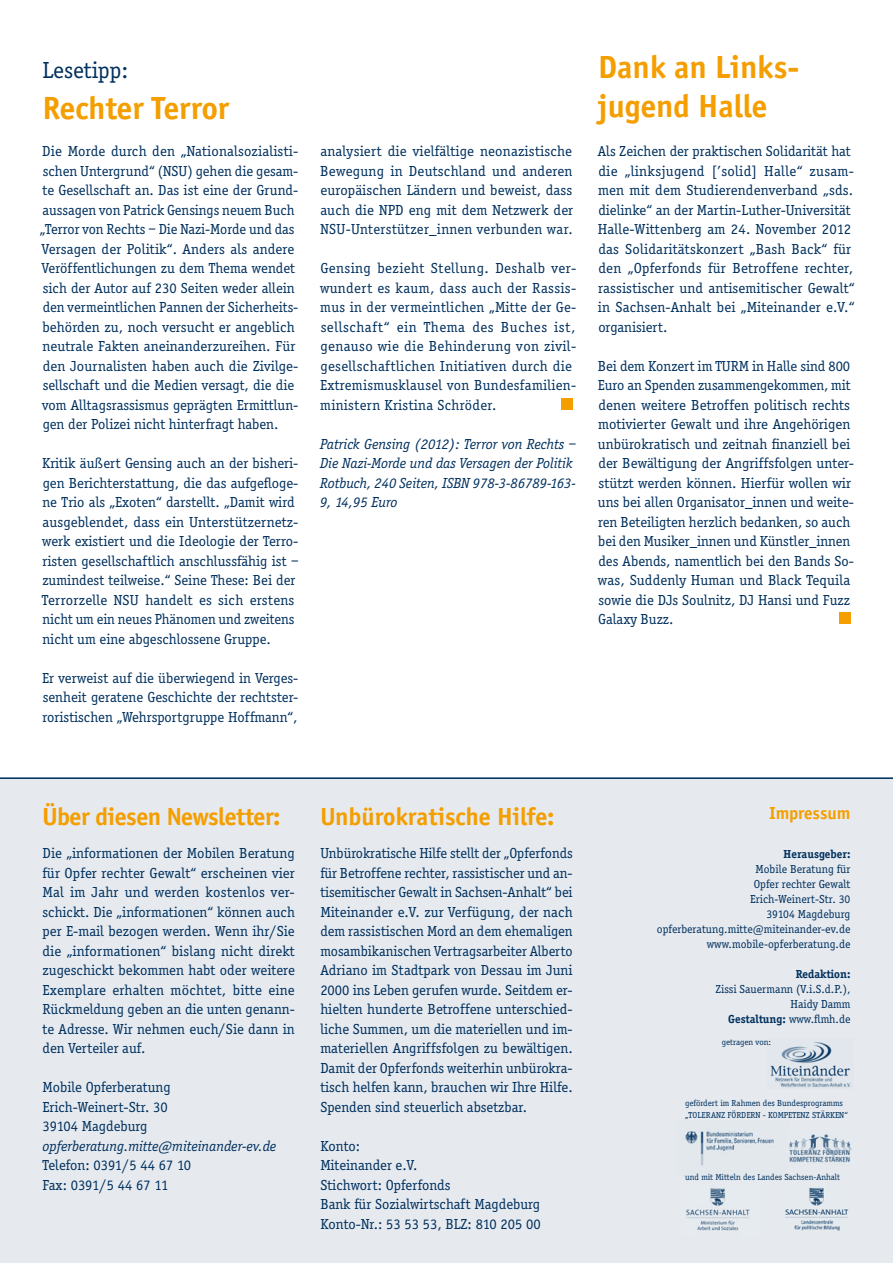
<style>
.page{position:relative;width:893px;height:1263px;background:#fff}
.page>*{position:absolute;margin:0;border:0;box-sizing:border-box;transform-origin:0 0}
.t1{font:700 33px/39px "Officina Sans";color:#f49e00}
.t2{font:700 25.5px "Officina Sans";letter-spacing:-.01em;color:#f49e00}
.t3{font:24px "Officina Serif";color:#00305e}
.t4{font:700 18px "Officina Sans";color:#f49e00}
.t5{font:15px/19.5px "Officina Serif";color:#00305e}
.t6{font:15px/19.5px "Officina Serif";letter-spacing:.025em;color:#00305e}
.t7{font:italic 15px/19.5px "Officina Serif";color:#00305e}
.t8{font:12px/15px "Officina Serif";color:#00305e;text-align:right}
.t9{font:700 12px "Officina Serif";color:#00305e}
.t10{font:9px/12px "Officina Serif";color:#00305e}
.s1{font-weight:700}
</style>
<div class="page">
<div style="left:0;top:777px;width:893px;height:486px;background:#e6eaef"></div>
<hr style="left:0;top:777px;width:893px;height:2px;background:#00305e">
<img style="left:770px;top:1041px;width:81px;height:47px">
<img style="left:684px;top:1131px;width:90px;height:35px">
<img style="left:789px;top:1134px;width:63px;height:29px">
<img style="left:785px;top:1188px;width:64px;height:43px">
<img style="left:686px;top:1188px;width:64px;height:43px">
<div style="left:561px;top:398px;width:12px;height:11px;background:#f49e00"></div>
<div style="left:838px;top:612px;width:12px;height:12px;background:#f49e00"></div>
<h3 class="t3" style="left:43px;top:57px;width:87px">Lesetipp:</h3>
<h1 class="t1" style="left:43px;top:88px;width:188px">Rechter Terror</h1>
<p class="t5" style="left:40px;top:141px;width:260px">Die Morde durch den „Nationalsozialisti&shy;schen Untergrund“ (NSU) gehen die gesam&shy;te Gesellschaft an. Das ist eine der Grund&shy;aussagen von Patrick Gensings neuem Buch „Terror von Rechts – Die Nazi-Morde und das Versagen der Politik“. Anders als andere Veröffentlichungen zu dem Thema wendet sich der Autor auf 230 Seiten weder allein den vermeintlichen Pannen der Sicherheits&shy;behörden zu, noch versucht er angeblich neutrale Fakten aneinanderzureihen. Für den Journalisten haben auch die Zivilge&shy;sellschaft und die Medien versagt, die die vom Alltagsrassismus geprägten Ermittlun&shy;gen der Polizei nicht hinterfragt haben.</p>
<p class="t5" style="left:42px;top:453px;width:258px">Kritik äußert Gensing auch an der bisheri&shy;gen Berichterstattung, die das aufgefloge&shy;ne Trio als „Exoten“ darstellt. „Damit wird ausgeblendet, dass ein Unterstützernetz&shy;werk existiert und die Ideologie der Terro&shy;risten gesellschaftlich anschlussfähig ist – zumindest teilweise.“ Seine These: Bei der Terrorzelle NSU handelt es sich erstens nicht um ein neues Phänomen und zweitens nicht um eine abgeschlossene Gruppe.</p>
<p class="t5" style="left:42px;top:668px;width:258px;text-align:justify">Er verweist auf die überwiegend in Verges&shy;senheit geratene Geschichte der rechtster&shy;roristischen „Wehrsportgruppe Hoffmann“,</p>
<p class="t5" style="left:320px;top:141px;width:255px;text-align:justify">analysiert die vielfältige neonazistische Bewegung in Deutschland und anderen europäischen Ländern und beweist, dass auch die NPD eng mit dem Netzwerk der NSU-Unterstützer_innen verbunden war.</p>
<p class="t6" style="left:320px;top:258px;width:258px">Gensing bezieht Stellung. Deshalb ver&shy;wundert es kaum, dass auch der Rassis&shy;mus in der vermeintlichen „Mitte der Ge&shy;sellschaft“ ein Thema des Buches ist, genauso wie die Behinderung von zivil&shy;gesellschaftlichen Initiativen durch die Extremismusklausel von Bundesfamilien&shy;ministern Kristina Schröder.</p>
<p class="t7" style="left:320px;top:434px;width:258px">Patrick Gensing (2012): Terror von Rechts – Die Nazi-Morde und das Versagen der Politik Rotbuch, 240 Seiten, ISBN 978-3-86789-163- 9, 14,95 Euro</p>
<h1 class="t1" style="left:598px;top:47px;width:200px">Dank an Links&shy;jugend Halle</h1>
<p class="t5" style="left:598px;top:141px;width:258px">Als Zeichen der praktischen Solidarität hat die „linksjugend [’solid] Halle“ zusam&shy;men mit dem Studierendenverband „sds. dielinke“ an der Martin-Luther-Universität Halle-Wittenberg am 24. November 2012 das Solidaritätskonzert „Bash Back“ für den „Opferfonds für Betroffene rechter, rassistischer und antisemitischer Gewalt“ in Sachsen-Anhalt bei „Miteinander e.V.“ organisiert.</p>
<p class="t5" style="left:598px;top:356px;width:258px">Bei dem Konzert im TURM in Halle sind 800<br>Euro an Spenden zusammengekommen, mit denen weitere Betroffen politisch rechts motivierter Gewalt und ihre Angehörigen unbürokratisch und zeitnah finanziell bei der Bewältigung der Angriffsfolgen unter&shy;stützt werden können. Hierfür wollen wir uns bei allen Organisator_innen und weite&shy;ren Beteiligten herzlich bedanken, so auch bei den Musiker_innen und Künstler_innen des Abends, namentlich bei den Bands So&shy;was, Suddenly Human und Black Tequila sowie die DJs Soulnitz, DJ Hansi und Fuzz Galaxy Buzz.</p>
<h2 class="t2" style="left:43px;top:801px;width:240px">Über diesen Newsletter:</h2>
<p class="t5" style="left:43px;top:843px;width:254px;text-align:justify">Die „informationen der Mobilen Beratung für Opfer rechter Gewalt“ erscheinen vier Mal im Jahr und werden kostenlos ver&shy;schickt. Die „informationen“ können auch per E-mail bezogen werden. Wenn ihr/Sie die „informationen“ bislang nicht direkt zugeschickt bekommen habt oder weitere Exemplare erhalten möchtet, bitte eine Rückmeldung geben an die unten genann&shy;te Adresse. Wir nehmen euch/Sie dann in den Verteiler auf.</p>
<p class="t5" style="left:43px;top:1077px;width:130px">Mobile Opferberatung<br>Erich-Weinert-Str. 30<br>39104 Magdeburg</p>
<p class="t7" style="left:43px;top:1136px;width:235px">opferberatung.mitte@miteinander-ev.de</p>
<p class="t5" style="left:43px;top:1155px;width:150px">Telefon: 0391/5 44 67 10<br>Fax: 0391/5 44 67 11</p>
<h2 class="t2" style="left:320px;top:801px;width:236px">Unbürokratische Hilfe:</h2>
<p class="t5" style="left:320px;top:843px;width:254px;text-align:justify">Unbürokratische Hilfe stellt der „Opferfonds für Betroffene rechter, rassistischer und an&shy;tisemitischer Gewalt in Sachsen-Anhalt“ bei Miteinander e.V. zur Verfügung, der nach dem rassistischen Mord an dem ehemaligen mosambikanischen Vertragsarbeiter Alberto Adriano im Stadtpark von Dessau im Juni 2000 ins Leben gerufen wurde. Seitdem er&shy;hielten hunderte Betroffene unterschied&shy;liche Summen, um die materiellen und im&shy;materiellen Angriffsfolgen zu bewältigen.<br>Damit der Opferfonds weiterhin unbürokra&shy;tisch helfen kann, brauchen wir Ihre Hilfe.<br>Spenden sind steuerlich absetzbar.</p>
<p class="t5" style="left:320px;top:1136px;width:222px">Konto:<br>Miteinander e.V.<br>Stichwort: Opferfonds<br>Bank für Sozialwirtschaft Magdeburg<br>Konto-Nr.: 53 53 53, BLZ: 810 205 00</p>
<p class="t4" style="left:769px;top:802px;width:82px">Impressum</p>
<p class="t9" style="left:784px;top:847px;width:68px">Herausgeber:</p>
<p class="t8" style="left:657px;top:862px;width:195px">Mobile Beratung für<br>Opfer rechter Gewalt<br>Erich-Weinert-Str. 30<br>39104 Magdeburg opferberatung.mitte@miteinander-ev.de www.mobile-opferberatung.de</p>
<p class="t9" style="left:796px;top:967px;width:56px">Redaktion:</p>
<p class="t8" style="left:715px;top:982px;width:136px">Zissi Sauermann (V.i.S.d.P.),<br>Haidy Damm<br><span class="s1">Gestaltung:</span> www.flmh.de</p>
<p class="t10" style="left:722px;top:1036px;width:51px">getragen von:</p>
<p class="t10" style="left:685px;top:1097px;width:164px">gefördert im Rahmen des Bundesprogramms „TOLERANZ FÖRDERN - KOMPETENZ STÄRKEN“</p>
<p class="t10" style="left:685px;top:1171px;width:156px">und mit Mitteln des Landes Sachsen-Anhalt</p>
</div>
